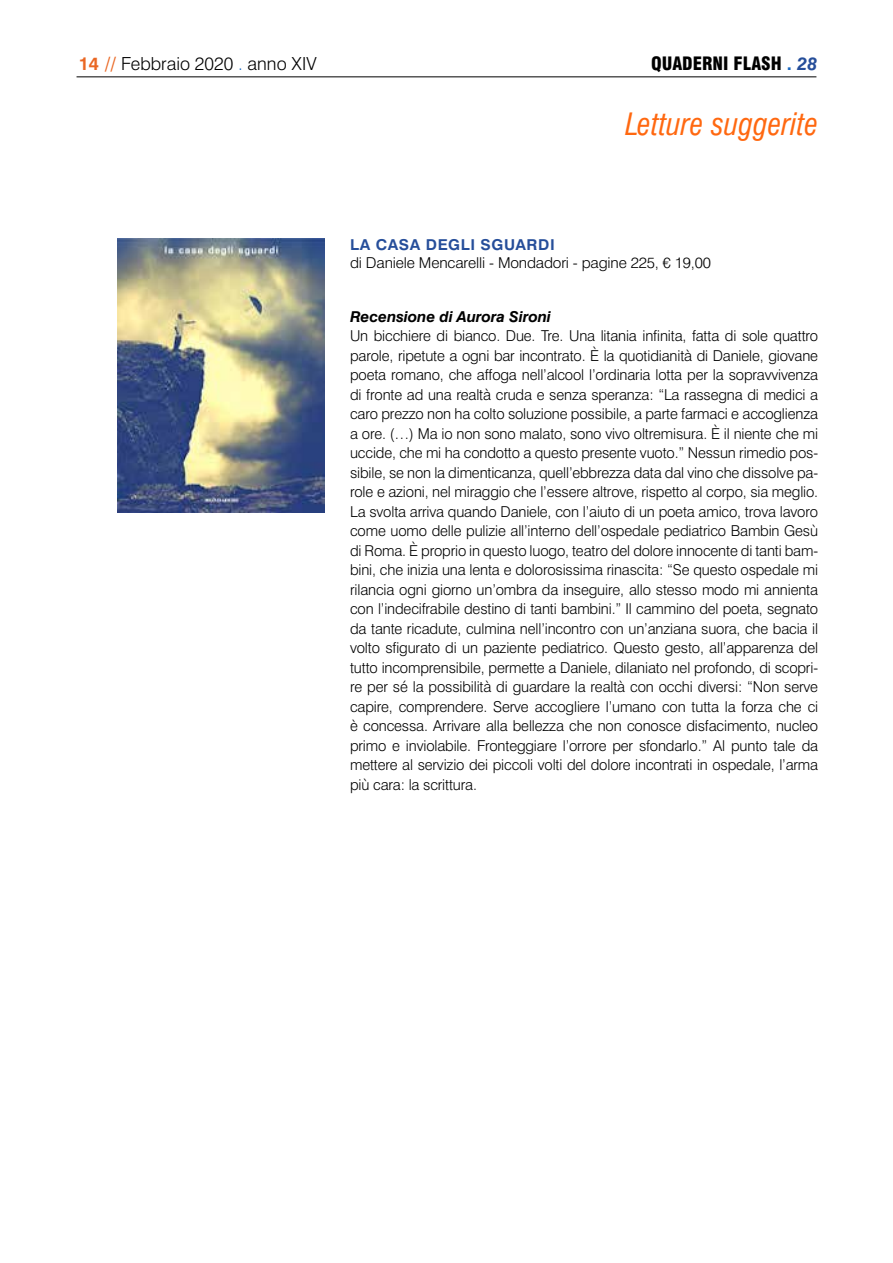
<style>
.page{position:relative;width:893px;height:1263px;background:#fff}
.page>*{position:absolute;margin:0;border:0;box-sizing:border-box;transform-origin:0 0}
.t1{font:italic condensed 30px "Swiss 721 BT";color:#ff6810}
.t2{font:300 18px "Swiss 721 BT";color:#000}
.t3{font:900 condensed 18px "Swiss 721 BT";color:#000}
.t4{font:300 15px/19.5px "Swiss 721 BT";letter-spacing:-.01em;color:#000;text-align:justify}
.t5{font:italic 700 15px "Swiss 721 BT";letter-spacing:-.01em;color:#000}
.t6{font:700 15px "Swiss 721 BT";letter-spacing:.035em;color:#264e9a}
.s1{font-weight:700;color:#ea6723}
.s2{color:#1a68c1}
.s3{font-weight:700;font-stretch:normal;color:#1a68c1}
.s4{font-weight:700;font-style:italic;font-stretch:normal;color:#264e9a}
</style>
<div class="page">
<hr style="left:77px;top:76px;width:739px;height:1px;background:#000">
<img style="left:118px;top:238px;width:206px;height:274px">
<p class="t2" style="left:79px;top:53px;width:239px"><span class="s1">14 //</span> Febbraio 2020 <span class="s2">.</span> anno XIV</p>
<p class="t3" style="left:651px;top:53px;width:168px">QUADERNI FLASH <span class="s3">.</span> <span class="s4">28</span></p>
<h1 class="t1" style="left:625px;top:108px;width:194px">Letture suggerite</h1>
<p class="t6" style="left:350px;top:236px;width:206px">LA CASA DEGLI SGUARDI</p>
<p class="t4" style="left:350px;top:253px;width:363px">di Daniele Mencarelli - Mondadori - pagine 225, € 19,00</p>
<p class="t5" style="left:350px;top:308px;width:202px">Recensione di Aurora Sironi</p>
<p class="t4" style="left:350px;top:326px;width:470px">Un bicchiere di bianco. Due. Tre. Una litania infinita, fatta di sole quattro parole, ripetute a ogni bar incontrato. È la quotidianità di Daniele, giovane poeta romano, che affoga nell’alcool l’ordinaria lotta per la sopravvivenza di fronte ad una realtà cruda e senza speranza: “La rassegna di medici a caro prezzo non ha colto soluzione possibile, a parte farmaci e accoglienza a ore. (…) Ma io non sono malato, sono vivo oltremisura. È il niente che mi uccide, che mi ha condotto a questo presente vuoto.” Nessun rimedio pos&shy;sibile, se non la dimenticanza, quell’ebbrezza data dal vino che dissolve pa&shy;role e azioni, nel miraggio che l’essere altrove, rispetto al corpo, sia meglio.<br>La svolta arriva quando Daniele, con l’aiuto di un poeta amico, trova lavoro come uomo delle pulizie all’interno dell’ospedale pediatrico Bambin Gesù di Roma. È proprio in questo luogo, teatro del dolore innocente di tanti bam&shy;bini, che inizia una lenta e dolorosissima rinascita: “Se questo ospedale mi rilancia ogni giorno un’ombra da inseguire, allo stesso modo mi annienta con l’indecifrabile destino di tanti bambini.” Il cammino del poeta, segnato da tante ricadute, culmina nell’incontro con un’anziana suora, che bacia il volto sfigurato di un paziente pediatrico. Questo gesto, all’apparenza del tutto incomprensibile, permette a Daniele, dilaniato nel profondo, di scopri&shy;re per sé la possibilità di guardare la realtà con occhi diversi: “Non serve capire, comprendere. Serve accogliere l’umano con tutta la forza che ci è concessa. Arrivare alla bellezza che non conosce disfacimento, nucleo primo e inviolabile. Fronteggiare l’orrore per sfondarlo.” Al punto tale da mettere al servizio dei piccoli volti del dolore incontrati in ospedale, l’arma più cara: la scrittura.</p>
</div>
